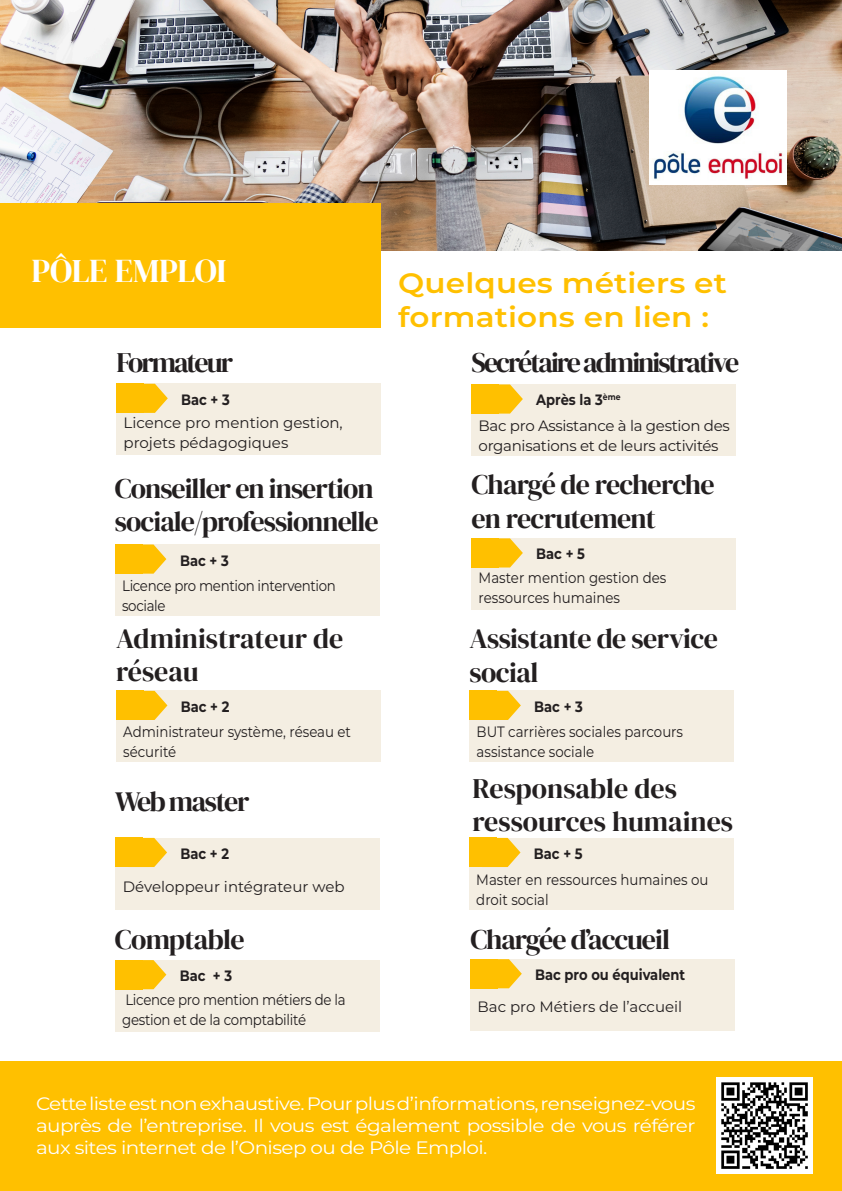
<style>
.page{position:relative;width:842px;height:1191px;background:#fff}
.page>*{position:absolute;margin:0;border:0;box-sizing:border-box;transform-origin:0 0}
.t1{font:33px "DM Serif Display";letter-spacing:-.01em;color:#fff}
.t2{font:28px/33.6px "DM Serif Display";letter-spacing:-.03em;color:#231f20}
.t3{font:28px/33.6px "DM Serif Display";color:#231f20}
.t4{font:600 28px "Montserrat";letter-spacing:.005em;color:#ffc000;scale:1.11 1}
.t5{font:28px "DM Serif Display";letter-spacing:-.07em;color:#231f20}
.t6{font:28px "DM Serif Display";letter-spacing:-.055em;color:#231f20}
.t7{font:18px/21.6px "Montserrat";letter-spacing:-.03em;color:#fff;text-align:justify;scale:1.11 1}
.t8{font:15px/20px "Montserrat";color:#231f20;scale:.89 1}
.t9{font:15px/20px "Montserrat";color:#231f20}
.t10{font:700 15px "Montserrat";color:#231f20;scale:.87 1}
.t11{font:15px/20px "Montserrat";letter-spacing:-.02em;color:#231f20}
.t12{font:15px/20px "Montserrat";letter-spacing:-.02em;color:#231f20;scale:.89 1}
.t13{font:15px "Montserrat";letter-spacing:-.025em;color:#231f20;scale:.89 1}
</style>
<div class="page">
<img style="left:0;top:0;width:842px;height:251px">
<div style="left:0;top:203px;width:381px;height:125px;background:#ffc000"></div>
<div style="left:115px;top:544px;width:264px;height:72px;background:#f4eee2"></div>
<svg style="left:143px;top:544px;width:23px;height:29px"></svg>
<div style="left:115px;top:544px;width:28px;height:29px;background:#ffc000"></div>
<div style="left:116px;top:838px;width:264px;height:71px;background:#f4eee2"></div>
<svg style="left:143px;top:838px;width:24px;height:29px"></svg>
<div style="left:116px;top:838px;width:27px;height:29px;background:#ffc000"></div>
<div style="left:469px;top:838px;width:265px;height:71px;background:#f4eee2"></div>
<svg style="left:497px;top:838px;width:23px;height:29px"></svg>
<div style="left:469px;top:838px;width:28px;height:29px;background:#ffc000"></div>
<div style="left:116px;top:691px;width:265px;height:71px;background:#f4eee2"></div>
<svg style="left:144px;top:691px;width:23px;height:29px"></svg>
<div style="left:116px;top:691px;width:28px;height:29px;background:#ffc000"></div>
<div style="left:469px;top:691px;width:265px;height:71px;background:#f4eee2"></div>
<svg style="left:497px;top:691px;width:24px;height:29px"></svg>
<div style="left:469px;top:691px;width:28px;height:29px;background:#ffc000"></div>
<div style="left:115px;top:960px;width:264px;height:71px;background:#f4eee2"></div>
<svg style="left:143px;top:960px;width:23px;height:29px"></svg>
<div style="left:115px;top:960px;width:28px;height:29px;background:#ffc000"></div>
<div style="left:471px;top:538px;width:265px;height:71px;background:#f4eee2"></div>
<svg style="left:499px;top:538px;width:24px;height:29px"></svg>
<div style="left:471px;top:538px;width:28px;height:29px;background:#ffc000"></div>
<div style="left:116px;top:384px;width:265px;height:71px;background:#f4eee2"></div>
<svg style="left:144px;top:384px;width:24px;height:29px"></svg>
<div style="left:116px;top:384px;width:28px;height:29px;background:#ffc000"></div>
<div style="left:471px;top:384px;width:265px;height:72px;background:#f4eee2"></div>
<svg style="left:499px;top:384px;width:24px;height:29px"></svg>
<div style="left:471px;top:384px;width:28px;height:29px;background:#ffc000"></div>
<div style="left:0;top:1061px;width:842px;height:130px;background:#ffc000"></div>
<img style="left:716px;top:1078px;width:97px;height:95px">
<img style="left:649px;top:71px;width:137px;height:114px">
<div style="left:470px;top:959px;width:265px;height:71px;background:#f4eee2"></div>
<svg style="left:498px;top:959px;width:24px;height:29px"></svg>
<div style="left:470px;top:959px;width:28px;height:29px;background:#ffc000"></div>
<p class="t1" style="left:31px;top:251px;width:196px">PÔLE EMPLOI</p>
<p class="t5" style="left:116px;top:346px;width:118px">Formateur</p>
<p class="t10" style="left:181px;top:389px;width:58px">Bac + 3</p>
<p class="t9" style="left:124px;top:412px;width:221px">Licence pro mention gestion, projets pédagogiques</p>
<p class="t2" style="left:115px;top:472px;width:265px">Conseiller en insertion sociale/professionnelle</p>
<p class="t10" style="left:180px;top:550px;width:58px">Bac + 3</p>
<p class="t13" style="left:122px;top:575px;width:242px">Licence pro mention intervention</p>
<p class="t13" style="left:122px;top:595px;width:50px">sociale</p>
<p class="t3" style="left:116px;top:621px;width:229px">Administrateur de réseau</p>
<p class="t10" style="left:181px;top:696px;width:57px">Bac + 2</p>
<p class="t8" style="left:123px;top:721px;width:257px">Administrateur système, réseau et sécurité</p>
<p class="t6" style="left:115px;top:785px;width:136px">Web master</p>
<p class="t10" style="left:180px;top:843px;width:57px">Bac + 2</p>
<p class="t9" style="left:123px;top:876px;width:223px">Développeur intégrateur web</p>
<p class="t2" style="left:115px;top:923px;width:131px">Comptable</p>
<p class="t10" style="left:180px;top:965px;width:62px">Bac + 3</p>
<p class="t12" style="left:122px;top:989px;width:253px">Licence pro mention métiers de la gestion et de la comptabilité</p>
<p class="t4" style="left:398px;top:264px;width:298px">Quelques métiers et</p>
<p class="t4" style="left:398px;top:298px;width:281px">formations en lien :</p>
<p class="t5" style="left:471px;top:346px;width:269px">Secrétaire administrative</p>
<p class="t10" style="left:536px;top:390px;width:98px">Après la 3<sup>ème</sup></p>
<p class="t11" style="left:479px;top:415px;width:253px">Bac pro Assistance à la gestion des organisations et de leurs activités</p>
<p class="t2" style="left:471px;top:468px;width:245px">Chargé de recherche en recrutement</p>
<p class="t10" style="left:536px;top:544px;width:58px">Bac + 5</p>
<p class="t8" style="left:479px;top:567px;width:212px">Master mention gestion des</p>
<p class="t8" style="left:479px;top:587px;width:160px">ressources humaines</p>
<p class="t2" style="left:469px;top:622px;width:250px">Assistante de service social</p>
<p class="t10" style="left:534px;top:696px;width:58px">Bac + 3</p>
<p class="t8" style="left:477px;top:721px;width:234px">BUT carrières sociales parcours</p>
<p class="t8" style="left:477px;top:741px;width:134px">assistance sociale</p>
<p class="t3" style="left:472px;top:772px;width:206px">Responsable des</p>
<p class="t3" style="left:472px;top:805px;width:262px">ressources humaines</p>
<p class="t10" style="left:534px;top:843px;width:58px">Bac + 5</p>
<p class="t8" style="left:476px;top:869px;width:262px">Master en ressources humaines ou droit social</p>
<p class="t2" style="left:470px;top:922px;width:201px">Chargée d’accueil</p>
<p class="t10" style="left:535px;top:965px;width:174px">Bac pro ou équivalent</p>
<p class="t9" style="left:478px;top:995px;width:206px">Bac pro Métiers de l’accueil</p>
<p class="t7" style="left:36px;top:1092px;width:596px">Cette liste est non exhaustive. Pour plus d’informations, renseignez-vous auprès de l’entreprise. Il vous est également possible de vous référer aux sites internet de l’Onisep ou de Pôle Emploi.</p>
</div>
